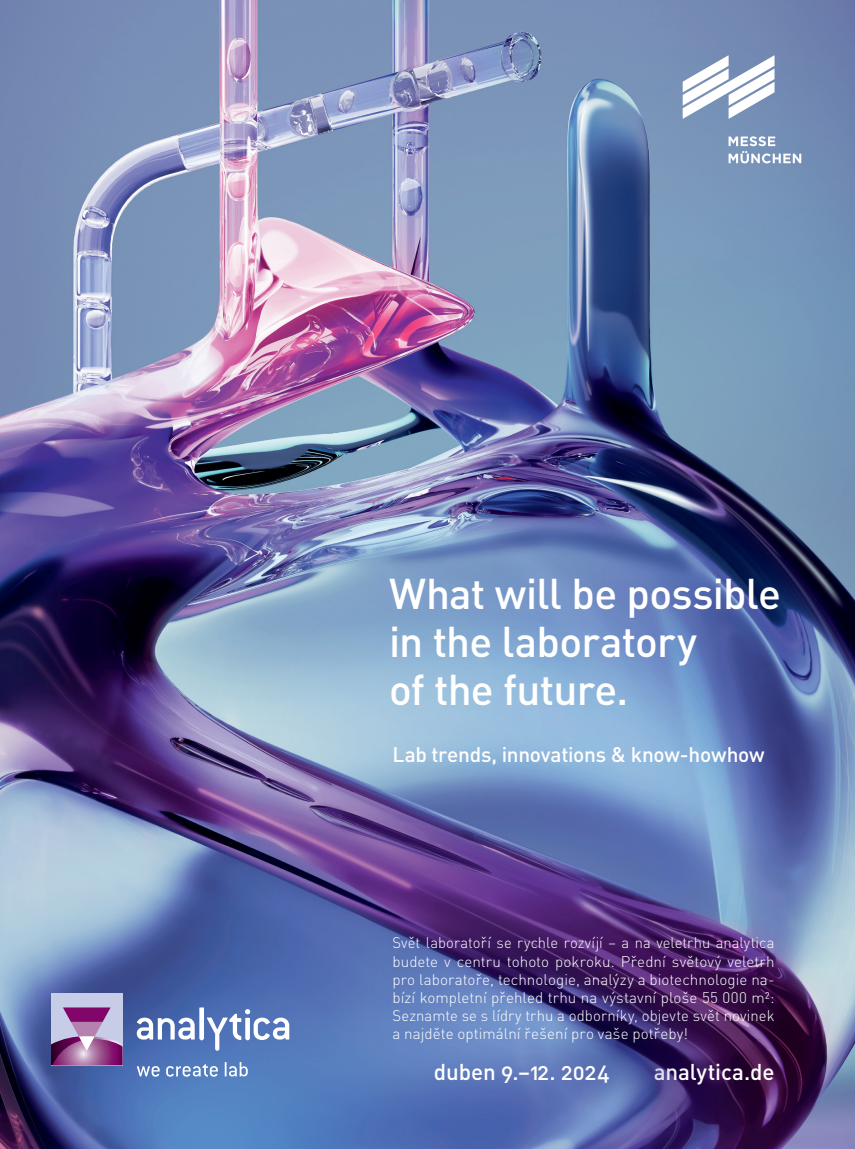
<style>
.page{position:relative;width:855px;height:1149px;background:#fff}
.page>*{position:absolute;margin:0;border:0;box-sizing:border-box;transform-origin:0 0}
.t1{font:500 42.45px/48.2px "DIN Pro";letter-spacing:-.02em;color:#fff}
.t2{font:500 22.65px "DIN Pro";letter-spacing:-.005em;color:#fff}
.t3{font:500 20.85px "DIN Pro";letter-spacing:-.015em;color:#fff}
.t4{font:300 15.15px/18.3px "DIN Pro";letter-spacing:.005em;color:#fff;text-align:justify}
</style>
<div class="page">
<img style="left:0;top:0;width:855px;height:1148px">
<svg style="left:682px;top:55px;width:92px;height:64px"></svg>
<svg style="left:728px;top:136px;width:73px;height:27px"></svg>
<svg style="left:137px;top:1007px;width:152px;height:43px"></svg>
<div style="left:51px;top:992px;width:71px;height:72px;background:#c7cde7"></div>
<svg style="left:51px;top:1007px;width:71px;height:57px"></svg>
<svg style="left:137px;top:1061px;width:111px;height:15px;background:#7d9bcd"></svg>
<svg style="left:549px;top:975px;width:140px;height:140px;background:#5666a8"></svg>
<div style="left:368px;top:914px;width:429px;height:150px;background:#313594;opacity:.6"></div>
<h1 class="t1" style="left:389px;top:567px;width:393px">What will be possible in the laboratory<br>of the future.</h1>
<h3 class="t3" style="left:392px;top:740px;width:374px">Lab trends, innovations &amp; know-howhow</h3>
<p class="t4" style="left:392px;top:932px;width:383px">Svět laboratoří se rychle rozvíjí – a na veletrhu analytica budete v centru tohoto pokroku. Přední světový veletrh pro laboratoře, technologie, analýzy a biotechnologie na&shy;bízí kompletní přehled trhu na výstavní ploše 55 000 m²:<br>Seznamte se s lídry trhu a odborníky, objevte svět novinek a najděte optimální řešení pro vaše potřeby!</p>
<h2 class="t2" style="left:434px;top:1056px;width:177px">duben 9.–12. 2024</h2>
<h2 class="t2" style="left:653px;top:1056px;width:122px">analytica.de</h2>
</div>
